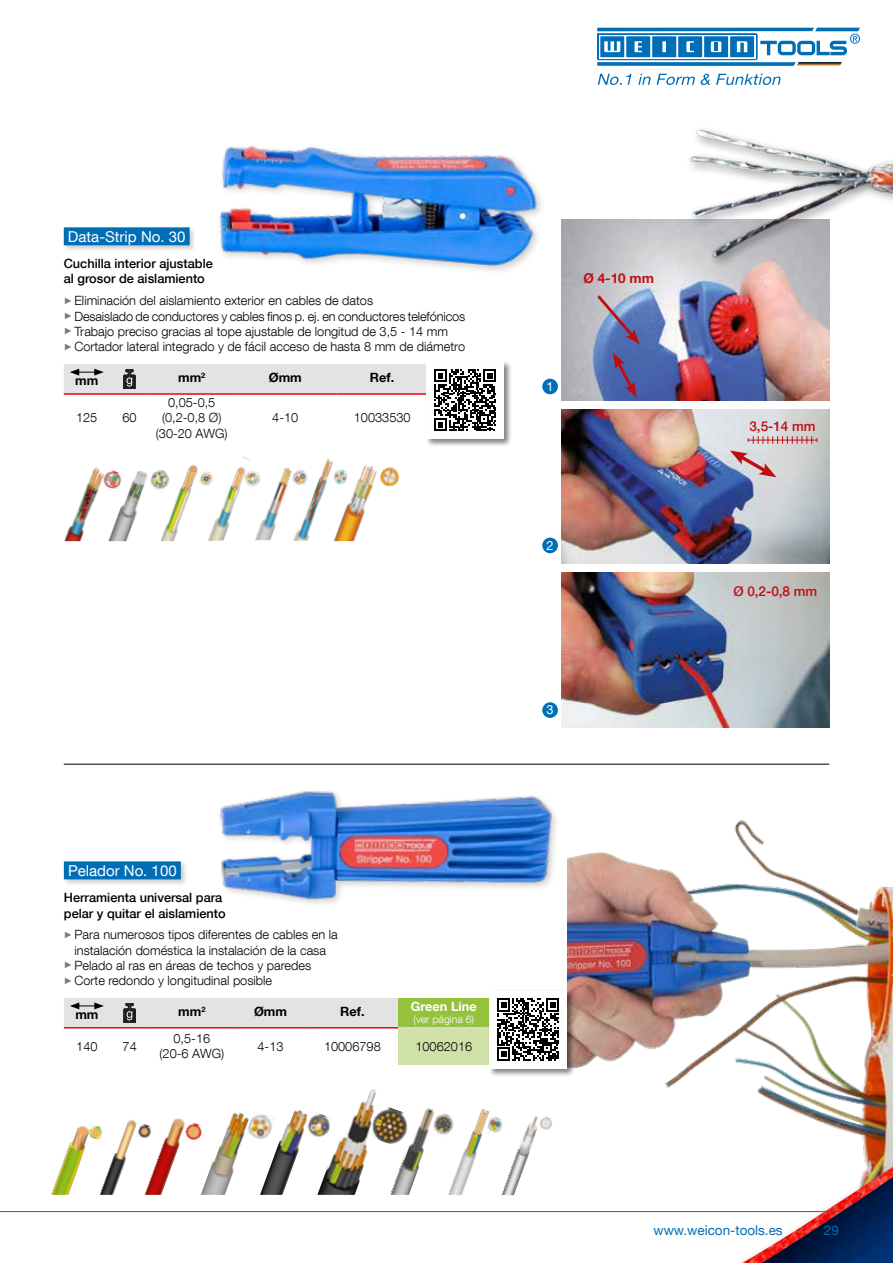
<style>
.page{position:relative;width:893px;height:1263px;background:#fff}
.page>*{position:absolute;margin:0;border:0;box-sizing:border-box;transform-origin:0 0}
.t1{font:15px "Helvetica Neue LT Com";color:#fff}
.t2{font:13.5px "Helvetica Neue LT Com";color:#006eb7}
.t3{font:500 13.5px "Helvetica Neue LT Com";color:#c00d0e}
.t4{font:700 13.5px "Helvetica Neue LT Com";color:#c00d0e}
.t5{font:300 12.75px/15.3px "Helvetica Neue LT Com";color:#000;text-align:center}
.t6{font:500 12.75px/15.3px "Helvetica Neue LT Com";color:#000}
.t7{font:700 12.75px "Helvetica Neue LT Com";color:#000}
.t8{font:700 12.75px "Helvetica Neue LT Com";color:#fff}
.t9{font:12.75px "Helvetica Neue LT Com";color:#fff}
.t10{font:300 10.5px "Helvetica Neue LT Com";color:#fff}
.s1{font-family:"Arial";font-weight:400;font-size:9px;color:#fff}
</style>
<div class="page">
<img style="left:567px;top:820px;width:326px;height:334px">
<img style="left:562px;top:220px;width:267px;height:180px">
<div style="left:542px;top:379px;width:16px;height:15px;background:#006eb7;border-radius:50%"></div>
<div style="left:542px;top:538px;width:16px;height:15px;background:#006eb7;border-radius:50%"></div>
<div style="left:542px;top:702px;width:16px;height:16px;background:#006eb7;border-radius:50%"></div>
<svg style="left:613px;top:353px;width:24px;height:45px"></svg>
<svg style="left:594px;top:292px;width:46px;height:52px;background:#8c91b6"></svg>
<img style="left:562px;top:409px;width:267px;height:155px">
<img style="left:562px;top:572px;width:267px;height:155px">
<div style="left:398px;top:998px;width:91px;height:30px;background:#94c23d"></div>
<div style="left:398px;top:1028px;width:91px;height:36px;background:#cfe1a6"></div>
<hr style="left:398px;top:1027px;width:91px;height:1px;background:#dadada">
<svg style="left:64px;top:998px;width:334px;height:31px;background:#ddd3d3"></svg>
<img style="left:220px;top:791px;width:336px;height:113px">
<img style="left:219px;top:145px;width:322px;height:126px">
<svg style="left:64px;top:364px;width:361px;height:31px;background:#ded3d4"></svg>
<div style="left:425px;top:360px;width:87px;height:87px;background:#000;opacity:.5"></div>
<div style="left:426px;top:361px;width:78px;height:78px;background:#fff"></div>
<svg style="left:434px;top:369px;width:62px;height:62px"></svg>
<div style="left:488px;top:989px;width:87px;height:88px;background:#000;opacity:.5"></div>
<div style="left:489px;top:991px;width:78px;height:77px;background:#fff"></div>
<svg style="left:497px;top:998px;width:62px;height:63px"></svg>
<img style="left:640px;top:129px;width:253px;height:159px">
<svg style="left:748px;top:436px;width:69px;height:8px"></svg>
<svg style="left:730px;top:450px;width:46px;height:27px"></svg>
<hr style="left:64px;top:764px;width:765px;height:1px;background:#000">
<svg style="left:598px;top:74px;width:33px;height:11px"></svg>
<svg style="left:638px;top:74px;width:13px;height:11px"></svg>
<svg style="left:657px;top:74px;width:53px;height:11px"></svg>
<svg style="left:716px;top:74px;width:65px;height:11px"></svg>
<svg style="left:597px;top:28px;width:263px;height:38px"></svg>
<img style="left:208px;top:456px;width:42px;height:85px">
<img style="left:240px;top:468px;width:10px;height:27px">
<img style="left:64px;top:467px;width:33px;height:74px">
<img style="left:96px;top:467px;width:12px;height:26px">
<img style="left:108px;top:470px;width:39px;height:71px">
<img style="left:147px;top:469px;width:14px;height:21px">
<img style="left:341px;top:465px;width:36px;height:76px">
<img style="left:380px;top:467px;width:20px;height:20px">
<img style="left:293px;top:458px;width:48px;height:83px">
<img style="left:329px;top:467px;width:21px;height:20px">
<img style="left:250px;top:460px;width:51px;height:80px">
<img style="left:289px;top:468px;width:23px;height:24px">
<img style="left:161px;top:465px;width:37px;height:76px">
<img style="left:196px;top:470px;width:19px;height:24px">
<img style="left:392px;top:1108px;width:42px;height:87px">
<img style="left:430px;top:1111px;width:18px;height:30px">
<img style="left:448px;top:1109px;width:42px;height:86px">
<img style="left:484px;top:1115px;width:17px;height:24px">
<img style="left:317px;top:1089px;width:75px;height:106px">
<img style="left:368px;top:1103px;width:44px;height:45px">
<img style="left:260px;top:1110px;width:45px;height:85px">
<img style="left:305px;top:1111px;width:28px;height:30px">
<img style="left:201px;top:1113px;width:45px;height:82px">
<img style="left:246px;top:1111px;width:29px;height:31px">
<img style="left:145px;top:1118px;width:39px;height:77px">
<img style="left:182px;top:1121px;width:22px;height:25px">
<img style="left:100px;top:1119px;width:36px;height:76px">
<img style="left:135px;top:1123px;width:18px;height:21px">
<img style="left:51px;top:1126px;width:36px;height:69px">
<img style="left:87px;top:1124px;width:18px;height:17px">
<img style="left:501px;top:1116px;width:37px;height:79px">
<img style="left:539px;top:1116px;width:14px;height:14px">
<div style="left:715px;top:1154px;width:178px;height:109px;background:#000;opacity:.5"></div>
<img style="left:742px;top:1167px;width:151px;height:96px">
<img style="left:762px;top:1177px;width:131px;height:86px">
<div style="left:62px;top:226px;width:135px;height:27px;background:#000;opacity:.2"></div>
<div style="left:64px;top:227px;width:126px;height:18px;background:#006eb7"></div>
<div style="left:62px;top:860px;width:126px;height:27px;background:#000;opacity:.2"></div>
<div style="left:64px;top:861px;width:117px;height:18px;background:#006eb7"></div>
<hr style="left:0;top:1211px;width:842px;height:1px;background:#006eb7">
<p class="t1" style="left:68px;top:227px;width:119px">Data-Strip No. 30</p>
<p class="t6" style="left:64px;top:256px;width:151px">Cuchilla interior ajustable al grosor de aislamiento</p>
<p class="t5" style="left:64px;top:293px;width:403px;text-align:left"><span class="s1">►</span> Eliminación del aislamiento exterior en cables de datos<br><span class="s1">►</span> Desaislado de conductores y cables finos p. ej. en conductores telefónicos <span class="s1">►</span> Trabajo preciso gracias al tope ajustable de longitud de 3,5 - 14 mm<br><span class="s1">►</span> Cortador lateral integrado y de fácil acceso de hasta 8 mm de diámetro</p>
<p class="t7" style="left:75px;top:373px;width:25px">mm</p>
<p class="t7" style="left:178px;top:370px;width:29px">mm<sup>2</sup></p>
<p class="t7" style="left:269px;top:370px;width:35px">Ømm</p>
<p class="t7" style="left:370px;top:370px;width:26px">Ref.</p>
<p class="t5" style="left:76px;top:410px;width:23px">125</p>
<p class="t5" style="left:122px;top:410px;width:16px">60</p>
<p class="t5" style="left:156px;top:395px;width:73px">0,05-0,5 (0,2-0,8 Ø) (30-20 AWG)</p>
<p class="t5" style="left:272px;top:410px;width:27px">4-10</p>
<p class="t5" style="left:354px;top:410px;width:58px">10033530</p>
<p class="t1" style="left:68px;top:861px;width:110px">Pelador No. 100</p>
<p class="t6" style="left:64px;top:890px;width:163px">Herramienta universal para pelar y quitar el aislamiento</p>
<p class="t5" style="left:64px;top:927px;width:275px"><span class="s1">►</span> Para numerosos tipos diferentes de cables en la</p>
<p class="t5" style="left:74px;top:942px;width:253px">instalación doméstica la instalación de la casa</p>
<p class="t5" style="left:64px;top:957px;width:249px"><span class="s1">►</span> Pelado al ras en áreas de techos y paredes</p>
<p class="t5" style="left:64px;top:973px;width:210px"><span class="s1">►</span> Corte redondo y longitudinal posible</p>
<p class="t7" style="left:75px;top:1006px;width:25px">mm</p>
<p class="t7" style="left:178px;top:1003px;width:29px">mm<sup>2</sup></p>
<p class="t7" style="left:254px;top:1003px;width:35px">Ømm</p>
<p class="t7" style="left:340px;top:1003px;width:26px">Ref.</p>
<p class="t8" style="left:411px;top:998px;width:67px">Green Line</p>
<p class="t10" style="left:413px;top:1013px;width:62px">(ver página 6)</p>
<p class="t5" style="left:76px;top:1038px;width:23px">140</p>
<p class="t5" style="left:123px;top:1038px;width:16px">74</p>
<p class="t5" style="left:160px;top:1030px;width:66px">0,5-16 (20-6 AWG)</p>
<p class="t5" style="left:258px;top:1038px;width:27px">4-13</p>
<p class="t5" style="left:324px;top:1038px;width:58px">10006798</p>
<p class="t5" style="left:415px;top:1038px;width:58px">10062016</p>
<p class="t4" style="left:583px;top:270px;width:72px">Ø 4-10 mm</p>
<p class="t9" style="left:547px;top:378px;width:9px">1</p>
<p class="t9" style="left:547px;top:537px;width:9px">2</p>
<p class="t9" style="left:547px;top:702px;width:9px">3</p>
<p class="t3" style="left:749px;top:418px;width:68px">3,5-14 mm</p>
<p class="t3" style="left:733px;top:583px;width:86px">Ø 0,2-0,8 mm</p>
<p class="t2" style="left:653px;top:1221px;width:131px">www.weicon-tools.es</p>
<p class="t2" style="left:824px;top:1221px;width:17px">29</p>
</div>
